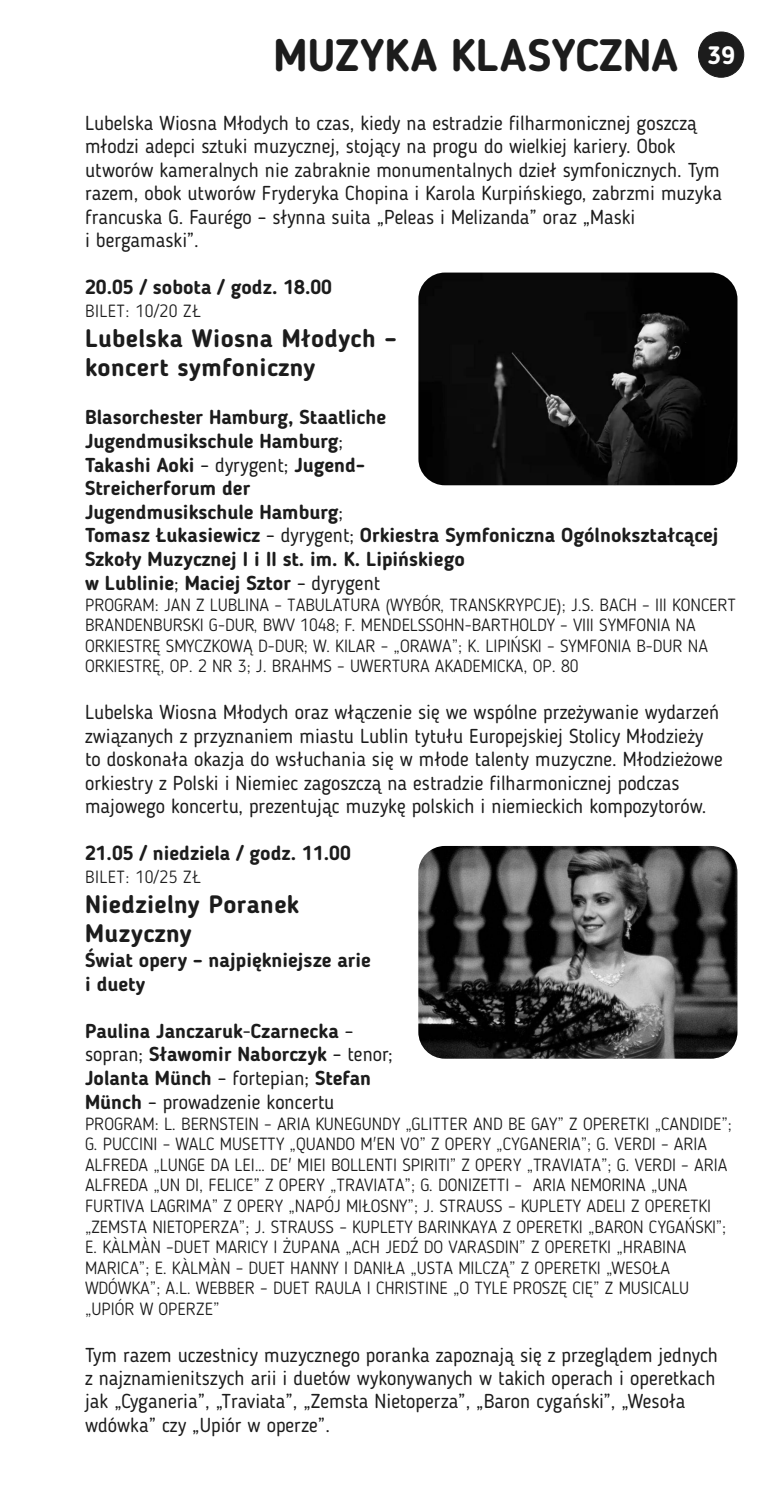
<style>
.page{position:relative;width:780px;height:1489px;background:#fff}
.page>*{position:absolute;margin:0;border:0;box-sizing:border-box;transform-origin:0 0}
.t1{font:700 45px "Blogger Sans";color:#1c1c1c}
.t2{font:700 25px/29.5px "Blogger Sans";letter-spacing:.015em;color:#1c1c1c}
.t3{font:20px/23.5px "Blogger Sans";color:#1c1c1c}
.t4{font:700 20px/23.5px "Blogger Sans";color:#1c1c1c}
.t5{font:300 17.5px/20.5px "Blogger Sans";color:#1c1c1c}
.t6{font:300 17.5px "Blogger Sans";letter-spacing:.03em;color:#1c1c1c}
.s1{font-weight:400}
</style>
<div class="page">
<div style="left:698px;top:32px;width:46px;height:45px;background:#1c1c1c;border:1px solid #1c1c1c;border-radius:50%"></div>
<img style="left:418px;top:846px;width:319px;height:212px;border-radius:27px">
<img style="left:418px;top:272px;width:319px;height:213px;border-radius:27px">
<h1 class="t1" style="left:273px;top:36px;width:463px">MUZYKA KLASYCZNA <sup>39</sup></h1>
<p class="t3" style="left:85px;top:113px;width:638px">Lubelska Wiosna Młodych to czas, kiedy na estradzie filharmonicznej goszczą młodzi adepci sztuki muzycznej, stojący na progu do wielkiej kariery. Obok utworów kameralnych nie zabraknie monumentalnych dzieł symfonicznych. Tym razem, obok utworów Fryderyka Chopina i Karola Kurpińskiego, zabrzmi muzyka francuska G. Faurégo – słynna suita „Peleas i Melizanda” oraz „Maski<br>i bergamaski”.</p>
<p class="t4" style="left:85px;top:277px;width:248px">20.05 / sobota / godz. 18.00</p>
<p class="t6" style="left:85px;top:304px;width:117px">BILET: 10/20 ZŁ</p>
<p class="t2" style="left:85px;top:325px;width:313px">Lubelska Wiosna Młodych – koncert symfoniczny</p>
<p class="t4" style="left:85px;top:407px;width:635px">Blasorchester Hamburg, Staatliche<br>Jugendmusikschule Hamburg<span class="s1">;<br></span>Takashi Aoki <span class="s1">– dyrygent;</span> Jugend-<br>Streicherforum der<br>Jugendmusikschule Hamburg<span class="s1">;<br></span>Tomasz Łukasiewicz <span class="s1">– dyrygent;</span> Orkiestra Symfoniczna Ogólnokształcącej Szkoły Muzycznej I i II st. im. K. Lipińskiego<br>w Lublinie<span class="s1">;</span> Maciej Sztor <span class="s1">– dyrygent</span></p>
<p class="t5" style="left:85px;top:596px;width:652px">PROGRAM: JAN Z LUBLINA – TABULATURA (WYBÓR, TRANSKRYPCJE); J.S. BACH – III KONCERT BRANDENBURSKI G-DUR, BWV 1048; F. MENDELSSOHN-BARTHOLDY – VIII SYMFONIA NA ORKIESTRĘ SMYCZKOWĄ D-DUR; W. KILAR – „ORAWA”; K. LIPIŃSKI – SYMFONIA B-DUR NA ORKIESTRĘ, OP. 2 NR 3; J. BRAHMS – UWERTURA AKADEMICKA, OP. 80</p>
<p class="t3" style="left:85px;top:702px;width:639px">Lubelska Wiosna Młodych oraz włączenie się we wspólne przeżywanie wydarzeń związanych z przyznaniem miastu Lublin tytułu Europejskiej Stolicy Młodzieży to doskonała okazja do wsłuchania się w młode talenty muzyczne. Młodzieżowe orkiestry z Polski i Niemiec zagoszczą na estradzie filharmonicznej podczas majowego koncertu, prezentując muzykę polskich i niemieckich kompozytorów.</p>
<p class="t4" style="left:85px;top:843px;width:267px">21.05 / niedziela / godz. 11.00</p>
<p class="t6" style="left:85px;top:870px;width:117px">BILET: 10/25 ZŁ</p>
<p class="t2" style="left:85px;top:891px;width:215px">Niedzielny Poranek<br>Muzyczny</p>
<p class="t4" style="left:85px;top:950px;width:287px">Świat opery – najpiękniejsze arie i duety</p>
<p class="t4" style="left:85px;top:1020px;width:309px">Paulina Janczaruk<span class="s1">-</span>Czarnecka <span class="s1">– sopran;</span> Sławomir Naborczyk <span class="s1">– tenor; </span>Jolanta Münch <span class="s1">– fortepian;</span> Stefan Münch <span class="s1">– prowadzenie koncertu</span></p>
<p class="t5" style="left:85px;top:1114px;width:648px">PROGRAM: L. BERNSTEIN – ARIA KUNEGUNDY „GLITTER AND BE GAY” Z OPERETKI „CANDIDE”; G. PUCCINI – WALC MUSETTY „QUANDO M'EN VO” Z OPERY „CYGANERIA”; G. VERDI – ARIA ALFREDA „LUNGE DA LEI… DE' MIEI BOLLENTI SPIRITI” Z OPERY „TRAVIATA”; G. VERDI – ARIA ALFREDA „UN DI, FELICE” Z OPERY „TRAVIATA”; G. DONIZETTI – ARIA NEMORINA „UNA FURTIVA LAGRIMA” Z OPERY „NAPÓJ MIŁOSNY”; J. STRAUSS – KUPLETY ADELI Z OPERETKI „ZEMSTA NIETOPERZA”; J. STRAUSS – KUPLETY BARINKAYA Z OPERETKI „BARON CYGAŃSKI”; E. KÀLMÀN –DUET MARICY I ŻUPANA „ACH JEDŹ DO VARASDIN” Z OPERETKI „HRABINA MARICA”; E. KÀLMÀN – DUET HANNY I DANIŁA „USTA MILCZĄ” Z OPERETKI „WESOŁA WDÓWKA”; A.L. WEBBER – DUET RAULA I CHRISTINE „O TYLE PROSZĘ CIĘ” Z MUSICALU „UPIÓR W OPERZE”</p>
<p class="t3" style="left:85px;top:1344px;width:634px">Tym razem uczestnicy muzycznego poranka zapoznają się z przeglądem jednych z najznamienitszych arii i duetów wykonywanych w takich operach i operetkach jak „Cyganeria”, „Traviata”, „Zemsta Nietoperza”, „Baron cygański”, „Wesoła wdówka” czy „Upiór w operze”.</p>
</div>
